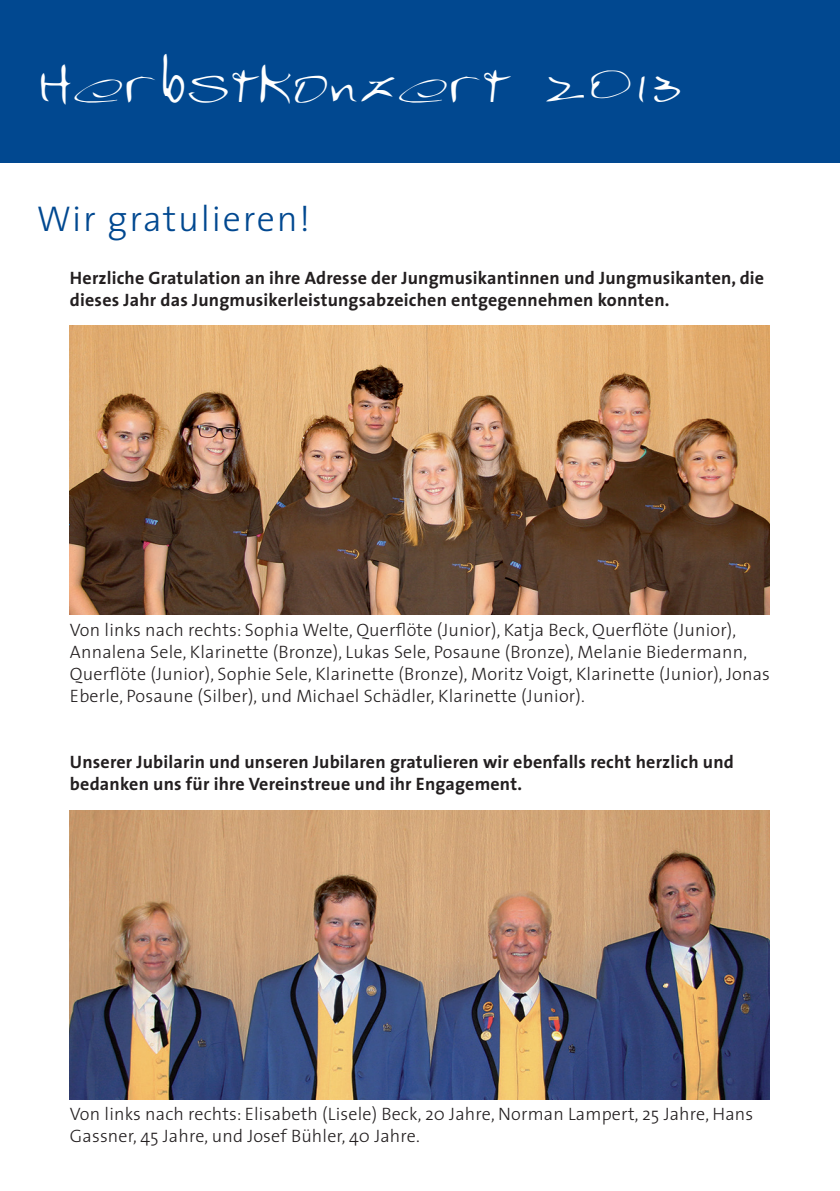
<style>
.page{position:relative;width:840px;height:1191px;background:#fff}
.page>*{position:absolute;margin:0;border:0;box-sizing:border-box;transform-origin:0 0}
.t1{font:48px "DF Caligra";letter-spacing:.05em;color:#fff}
.t2{font:300 36px "The Sans";letter-spacing:.05em;color:#014890}
.t3{font:300 18px/22px "The Sans";letter-spacing:.01em;color:#231f20}
.t4{font:700 18px/22px "The Sans";letter-spacing:.01em;color:#231f20}
</style>
<div class="page">
<img style="left:70px;top:325px;width:699px;height:290px">
<img style="left:70px;top:810px;width:699px;height:289px">
<div style="left:0;top:0;width:839px;height:163px;background:#014890"></div>
<p class="t1" style="left:37px;top:53px;width:644px">Herbstkonzert 2013</p>
<p class="t2" style="left:37px;top:189px;width:275px">Wir gratulieren!</p>
<p class="t4" style="left:70px;top:266px;width:695px">Herzliche Gratulation an ihre Adresse der Jungmusikantinnen und Jungmusikanten, die dieses Jahr das Jungmusikerleistungsabzeichen entgegennehmen konnten.</p>
<p class="t3" style="left:70px;top:618px;width:701px">Von links nach rechts: Sophia Welte, Querflöte (Junior), Katja Beck, Querflöte (Junior), Annalena Sele, Klarinette (Bronze), Lukas Sele, Posaune (Bronze), Melanie Biedermann, Querflöte (Junior), Sophie Sele, Klarinette (Bronze), Moritz Voigt, Klarinette (Junior), Jonas Eberle, Posaune (Silber), und Michael Schädler, Klarinette (Junior).</p>
<p class="t4" style="left:70px;top:750px;width:665px">Unserer Jubilarin und unseren Jubilaren gratulieren wir ebenfalls recht herzlich und bedanken uns für ihre Vereinstreue und ihr Engagement.</p>
<p class="t3" style="left:70px;top:1102px;width:684px">Von links nach rechts: Elisabeth (Lisele) Beck, 20 Jahre, Norman Lampert, 25 Jahre, Hans<br>Gassner, 45 Jahre, und Josef Bühler, 40 Jahre.</p>
</div>
